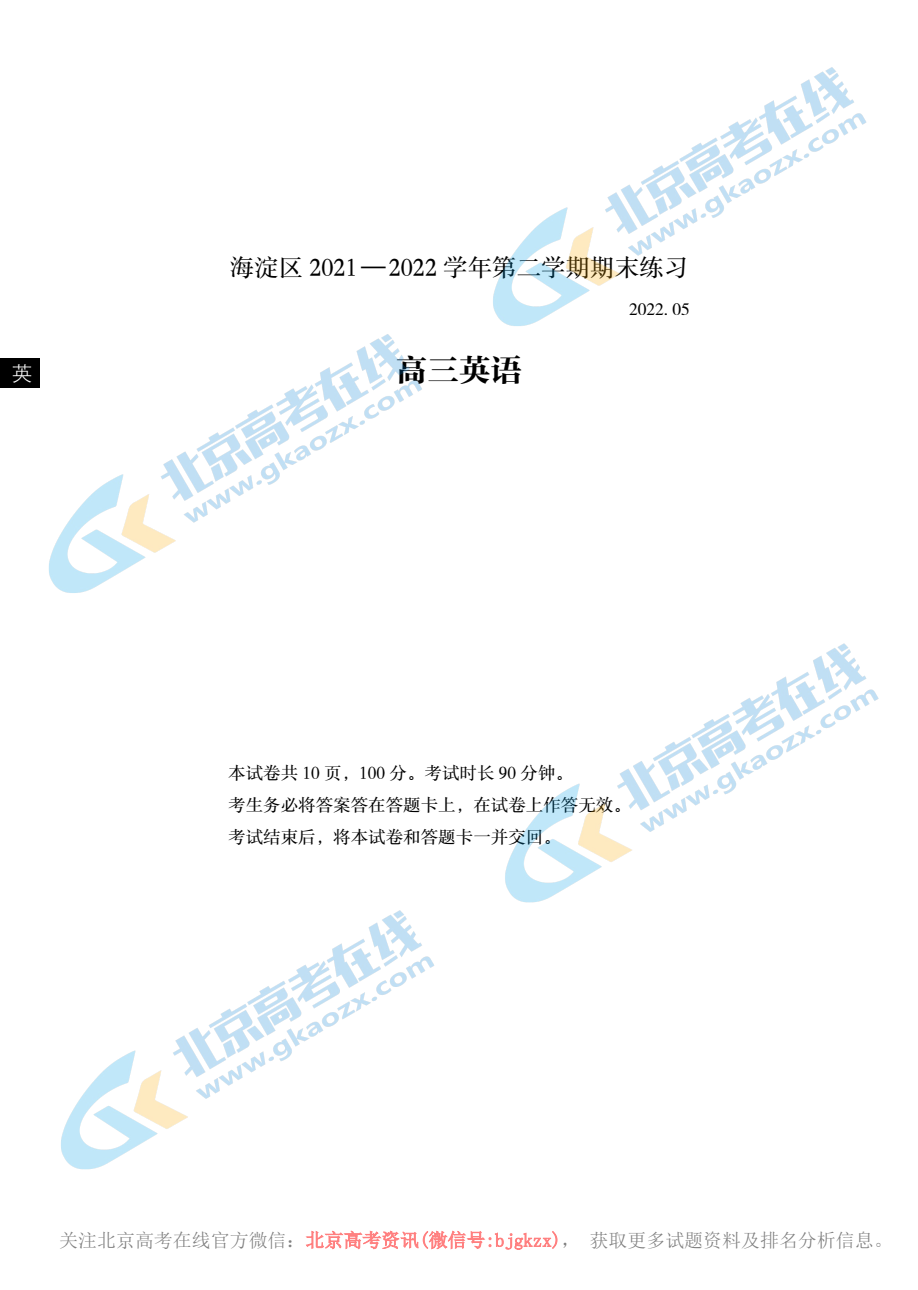
<style>
.page{position:relative;width:918px;height:1290px;background:#fff}
.page>*{position:absolute;margin:0;border:0;box-sizing:border-box;transform-origin:0 0}
.t1{font:31.5px "FZCYSK GBK1 0";color:#000}
.t2{font:24.5px "FZXSSK GBK1 0";color:#000}
.t3{font:21px "FZXH1 K GBK1 0";color:#fff}
.t4{font:18.9px "Sim Sun";color:#000}
.t5{font:17.5px/32px "FZXSSK GBK1 0";color:#000}
.t6{font:17.5px "FZSSK GBK1 0";color:#000}
.s1{color:#f00}
</style>
<div class="page">
<img style="left:0;top:67px;width:879px;height:1103px">
<p class="t3" style="left:11px;top:362px;width:22px">英</p>
<h2 class="t2" style="left:230px;top:255px;width:460px">海淀区 2021— 2022 学年第二学期期末练习</h2>
<p class="t6" style="left:629px;top:300px;width:62px">2022. 05</p>
<h1 class="t1" style="left:396px;top:351px;width:128px">高三英语</h1>
<p class="t5" style="left:228px;top:757px;width:404px">本试卷共 10 页，100 分。考试时长 90 分钟。<br>考生务必将答案答在答题卡上，在试卷上作答无效。考试结束后，将本试卷和答题卡一并交回。</p>
<p class="t4" style="left:59px;top:1230px;width:835px">关注北京高考在线官方微信：<span class="s1">北京高考资讯(微信号:bjgkzx)</span>， 获取更多试题资料及排名分析信息。</p>
</div>
